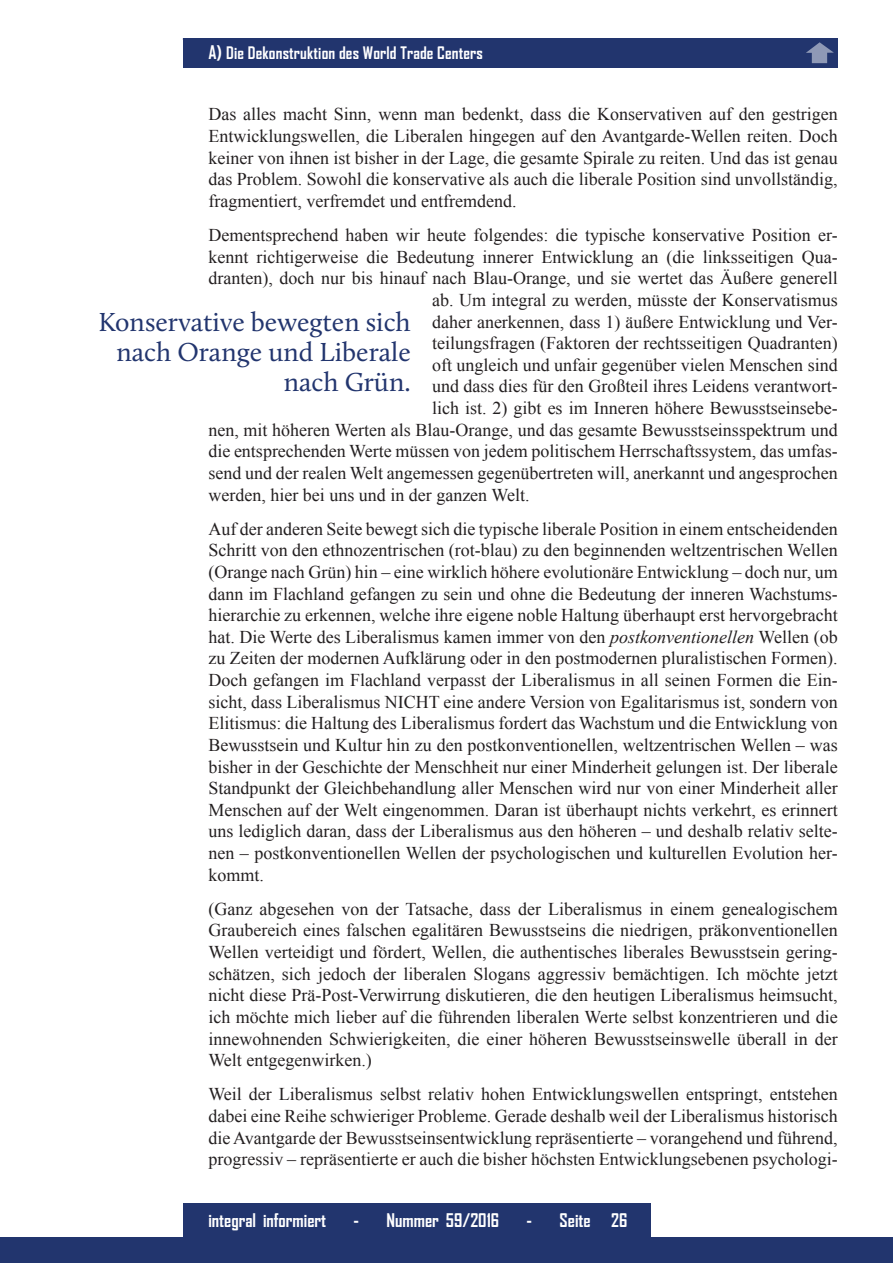
<style>
.page{position:relative;width:893px;height:1263px;background:#fff}
.page>*{position:absolute;margin:0;border:0;box-sizing:border-box;transform-origin:0 0}
.t1{font:27px/30px "Calluna";color:#22356e;text-align:right}
.t2{font:18px/21.6px "Times New Roman";color:#231f20;text-align:justify}
.t3{font:700 18px "Agency FB";color:#fff}
.t4{font:700 16.5px "Agency FB";letter-spacing:.01em;color:#fff}
.s1{font-size:18px}
.s2{font-style:italic}
</style>
<div class="page">
<div style="left:0;top:1238px;width:893px;height:25px;background:#22356e"></div>
<div style="left:183px;top:1203px;width:468px;height:34px;background:#22356e"></div>
<div style="left:183px;top:38px;width:655px;height:30px;background:#22356e"></div>
<svg style="left:806px;top:42px;width:28px;height:21px"></svg>
<p class="t4" style="left:208px;top:43px;width:276px"><span class="s1">A)</span> Die Dekonstruktion des World Trade Centers</p>
<p class="t2" style="left:208px;top:103px;width:631px">Das alles macht Sinn, wenn man bedenkt, dass die Konservativen auf den gestrigen Entwicklungswellen, die Liberalen hingegen auf den Avantgarde-Wellen reiten. Doch keiner von ihnen ist bisher in der Lage, die gesamte Spirale zu reiten. Und das ist genau das Problem. Sowohl die konservative als auch die liberale Position sind unvollständig, fragmentiert, verfremdet und entfremdend.</p>
<p class="t2" style="left:208px;top:224px;width:631px">Dementsprechend haben wir heute folgendes: die typische konservative Position er-</p>
<p class="t2" style="left:208px;top:246px;width:631px">kennt richtigerweise die Bedeutung innerer Entwicklung an (die linksseitigen Qua-</p>
<p class="t2" style="left:208px;top:267px;width:631px">dranten), doch nur bis hinauf nach Blau-Orange, und sie wertet das Äußere generell</p>
<p class="t2" style="left:432px;top:289px;width:407px">ab. Um integral zu werden, müsste der Konservatismus</p>
<p class="t2" style="left:432px;top:311px;width:407px">daher anerkennen, dass 1) äußere Entwicklung und Ver-</p>
<p class="t2" style="left:432px;top:332px;width:407px">teilungsfragen (Faktoren der rechtsseitigen Quadranten)</p>
<p class="t2" style="left:432px;top:354px;width:407px">oft ungleich und unfair gegenüber vielen Menschen sind</p>
<p class="t2" style="left:432px;top:375px;width:407px">und dass dies für den Großteil ihres Leidens verantwort-</p>
<p class="t2" style="left:432px;top:397px;width:407px">lich ist. 2) gibt es im Inneren höhere Bewusstseinsebe-</p>
<p class="t2" style="left:208px;top:419px;width:631px">nen, mit höheren Werten als Blau-Orange, und das gesamte Bewusstseinsspektrum und</p>
<p class="t2" style="left:208px;top:440px;width:631px">die entsprechenden Werte müssen von jedem politischem Herrschaftssystem, das umfas-</p>
<p class="t2" style="left:208px;top:462px;width:631px">send und der realen Welt angemessen gegenübertreten will, anerkannt und angesprochen</p>
<p class="t2" style="left:208px;top:483px;width:323px">werden, hier bei uns und in der ganzen Welt.</p>
<p class="t2" style="left:208px;top:518px;width:631px">Auf der anderen Seite bewegt sich die typische liberale Position in einem entscheidenden Schritt von den ethnozentrischen (rot-blau) zu den beginnenden weltzentrischen Wellen (Orange nach Grün) hin – eine wirklich höhere evolutionäre Entwicklung – doch nur, um dann im Flachland gefangen zu sein und ohne die Bedeutung der inneren Wachstums&shy;hierarchie zu erkennen, welche ihre eigene noble Haltung überhaupt erst hervorgebracht hat. Die Werte des Liberalismus kamen immer von den <span class="s2">postkonventionellen</span> Wellen (ob zu Zeiten der modernen Aufklärung oder in den postmodernen pluralistischen Formen).<br>Doch gefangen im Flachland verpasst der Liberalismus in all seinen Formen die Ein&shy;sicht, dass Liberalismus NICHT eine andere Version von Egalitarismus ist, sondern von Elitismus: die Haltung des Liberalismus fordert das Wachstum und die Entwicklung von Bewusstsein und Kultur hin zu den postkonventionellen, weltzentrischen Wellen – was bisher in der Geschichte der Menschheit nur einer Minderheit gelungen ist. Der liberale Standpunkt der Gleichbehandlung aller Menschen wird nur von einer Minderheit aller Menschen auf der Welt eingenommen. Daran ist überhaupt nichts verkehrt, es erinnert uns lediglich daran, dass der Liberalismus aus den höheren – und deshalb relativ selte&shy;nen – postkonventionellen Wellen der psychologischen und kulturellen Evolution her&shy;kommt.</p>
<p class="t2" style="left:208px;top:898px;width:631px">(Ganz abgesehen von der Tatsache, dass der Liberalismus in einem genealogischem Graubereich eines falschen egalitären Bewusstseins die niedrigen, präkonventionellen Wellen verteidigt und fördert, Wellen, die authentisches liberales Bewusstsein gering&shy;schätzen, sich jedoch der liberalen Slogans aggressiv bemächtigen. Ich möchte jetzt nicht diese Prä-Post-Verwirrung diskutieren, die den heutigen Liberalismus heimsucht, ich möchte mich lieber auf die führenden liberalen Werte selbst konzentrieren und die innewohnenden Schwierigkeiten, die einer höheren Bewusstseinswelle überall in der Welt entgegenwirken.)</p>
<p class="t2" style="left:208px;top:1083px;width:631px">Weil der Liberalismus selbst relativ hohen Entwicklungswellen entspringt, entstehen dabei eine Reihe schwieriger Probleme. Gerade deshalb weil der Liberalismus historisch die Avantgarde der Bewusstseinsentwicklung repräsentierte – vorangehend und führend, progressiv – repräsentierte er auch die bisher höchsten Entwicklungsebenen psychologi-</p>
<h1 class="t1" style="left:99px;top:307px;width:314px">Konservative bewegten sich nach Orange und Liberale nach Grün.</h1>
<p class="t3" style="left:208px;top:1208px;width:119px">integral informiert</p>
<p class="t3" style="left:354px;top:1208px;width:147px">- Nummer 59/2016</p>
<p class="t3" style="left:527px;top:1208px;width:102px">- Seite 26</p>
</div>
